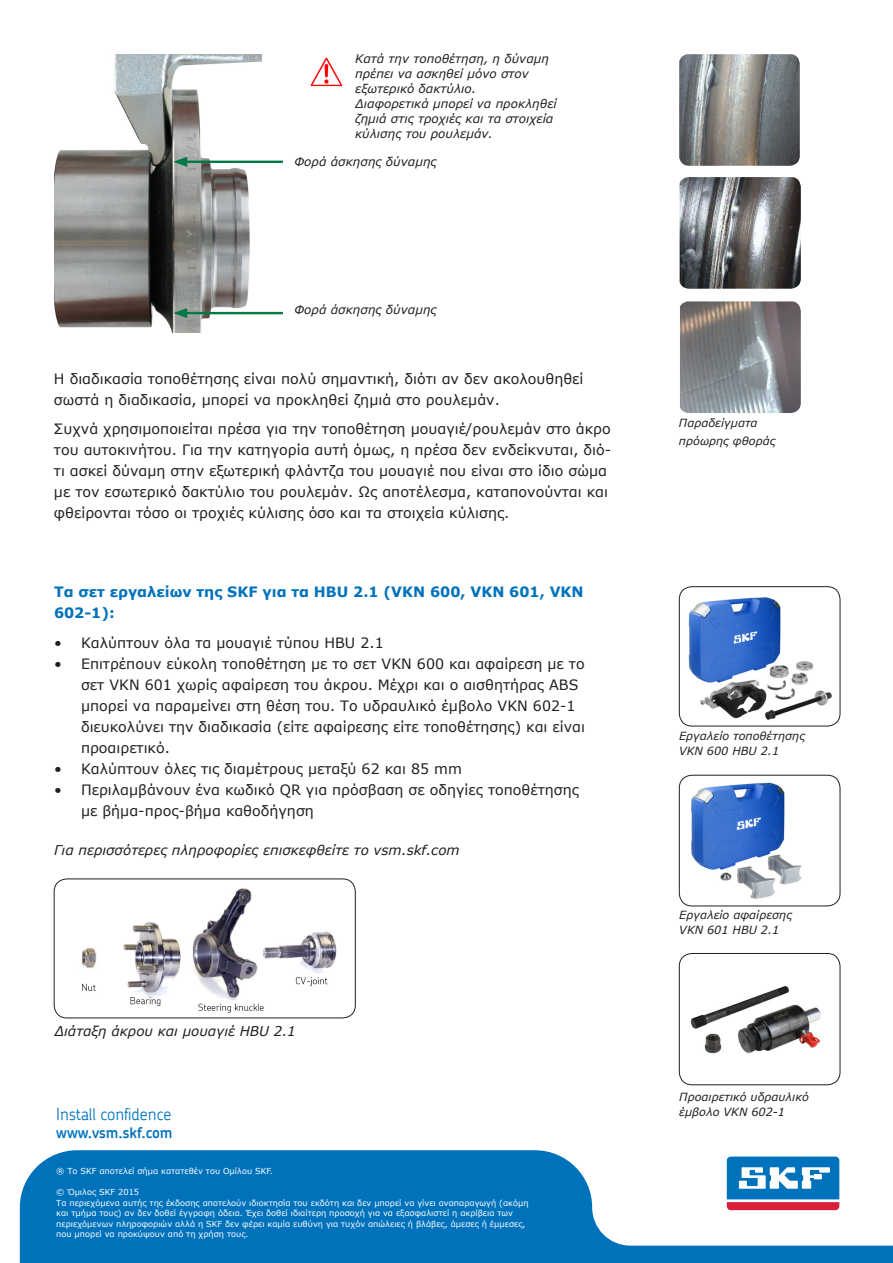
<style>
.page{position:relative;width:893px;height:1263px;background:#fff}
.page>*{position:absolute;margin:0;border:0;box-sizing:border-box;transform-origin:0 0}
.t1{font:300 16.5px "SKF Chevin";color:#0072bc}
.t2{font:600 15px "SKF Chevin";color:#0072bc}
.t3{font:14.25px/21px "Verdana";color:#231f20}
.t4{font:700 14.25px/21px "Verdana";color:#0072bc}
.t5{font:italic 13.5px "Verdana";color:#231f20}
.t6{font:italic 12px/15px "Verdana";color:#231f20}
.t7{font:italic 11.25px/15px "Verdana";color:#231f20}
.t8{font:8.25px/10.5px "Verdana";color:#fff}
</style>
<div class="page">
<img style="left:310px;top:57px;width:33px;height:30px">
<img style="left:679px;top:54px;width:121px;height:112px">
<img style="left:680px;top:177px;width:121px;height:112px">
<img style="left:680px;top:301px;width:121px;height:112px">
<img style="left:679px;top:587px;width:161px;height:139px">
<div style="left:679px;top:586px;width:161px;height:140px;border:1px solid #231f20;border-radius:13px"></div>
<img style="left:679px;top:775px;width:161px;height:131px">
<div style="left:679px;top:775px;width:161px;height:131px;border:1px solid #231f20;border-radius:13px"></div>
<img style="left:679px;top:953px;width:161px;height:132px">
<div style="left:679px;top:953px;width:161px;height:132px;border:1px solid #231f20;border-radius:13px"></div>
<img style="left:61px;top:879px;width:287px;height:139px">
<div style="left:54px;top:879px;width:301px;height:139px;border:1px solid #231f20;border-radius:13px"></div>
<svg style="left:20px;top:1150px;width:873px;height:113px;fill:#0072bc"></svg>
<svg style="left:724px;top:1154px;width:118px;height:59px"></svg>
<svg style="left:727px;top:1156px;width:112px;height:54px"></svg>
<img style="left:54px;top:54px;width:207px;height:279px">
<hr style="left:183px;top:161px;width:100px;height:2px;background:#017847">
<svg style="left:173px;top:157px;width:14px;height:10px"></svg>
<hr style="left:183px;top:312px;width:100px;height:2px;background:#017847">
<svg style="left:173px;top:308px;width:14px;height:10px"></svg>
<p class="t6" style="left:355px;top:51px;width:195px">Κατά την τοποθέτηση, η δύναμη πρέπει να ασκηθεί μόνο στον εξωτερικό δακτύλιο.</p>
<p class="t6" style="left:355px;top:96px;width:203px">Διαφορετικά μπορεί να προκληθεί ζημιά στις τροχιές και τα στοιχεία κύλισης του ρουλεμάν.</p>
<p class="t6" style="left:294px;top:154px;width:144px">Φορά άσκησης δύναμης</p>
<p class="t6" style="left:294px;top:302px;width:144px">Φορά άσκησης δύναμης</p>
<p class="t3" style="left:54px;top:368px;width:531px">Η διαδικασία τοποθέτησης είναι πολύ σημαντική, διότι αν δεν ακολουθηθεί σωστά η διαδικασία, μπορεί να προκληθεί ζημιά στο ρουλεμάν.</p>
<p class="t3" style="left:54px;top:419px;width:559px">Συχνά χρησιμοποιείται πρέσα για την τοποθέτηση μουαγιέ/ρουλεμάν στο άκρο του αυτοκινήτου. Για την κατηγορία αυτή όμως, η πρέσα δεν ενδείκνυται, διό&shy;τι ασκεί δύναμη στην εξωτερική φλάντζα του μουαγιέ που είναι στο ίδιο σώμα με τον εσωτερικό δακτύλιο του ρουλεμάν. Ως αποτέλεσμα, καταπονούνται και φθείρονται τόσο οι τροχιές κύλισης όσο και τα στοιχεία κύλισης.</p>
<p class="t4" style="left:54px;top:581px;width:531px">Τα σετ εργαλείων της SKF για τα HBU 2.1 (VKN 600, VKN 601, VKN<br>602-1):</p>
<p class="t3" style="left:54px;top:632px;width:331px">• Καλύπτουν όλα τα μουαγιέ τύπου HBU 2.1</p>
<p class="t3" style="left:81px;top:653px;width:505px;text-indent:-27px">• Επιτρέπουν εύκολη τοποθέτηση με το σετ VKN 600 και αφαίρεση με το σετ VKN 601 χωρίς αφαίρεση του άκρου. Μέχρι και ο αισθητήρας ABS μπορεί να παραμείνει στη θέση του. Το υδραυλικό έμβολο VKN 602-1 διευκολύνει την διαδικασία (είτε αφαίρεσης είτε τοποθέτησης) και είναι προαιρετικό.</p>
<p class="t3" style="left:54px;top:758px;width:409px">• Καλύπτουν όλες τις διαμέτρους μεταξύ 62 και 85 mm</p>
<p class="t3" style="left:81px;top:779px;width:500px;text-indent:-27px">• Περιλαμβάνουν ένα κωδικό QR για πρόσβαση σε οδηγίες τοποθέτησης με βήμα-προς-βήμα καθοδήγηση</p>
<p class="t5" style="left:54px;top:841px;width:407px">Για περισσότερες πληροφορίες επισκεφθείτε το vsm.skf.com</p>
<p class="t5" style="left:54px;top:1022px;width:243px">Διάταξη άκρου και μουαγιέ HBU 2.1</p>
<p class="t1" style="left:56px;top:1103px;width:117px">Install confidence</p>
<p class="t2" style="left:56px;top:1123px;width:118px">www.vsm.skf.com</p>
<p class="t8" style="left:56px;top:1166px;width:218px">® Το SKF αποτελεί σήμα κατατεθέν του Ομίλου SKF.</p>
<p class="t8" style="left:56px;top:1187px;width:84px">© Όμιλος SKF 2015</p>
<p class="t8" style="left:56px;top:1197px;width:474px">Τα περιεχόμενα αυτής της έκδοσης αποτελούν ιδιοκτησία του εκδότη και δεν μπορεί να γίνει αναπαραγωγή (ακόμη και τμήμα τους) αν δεν δοθεί έγγραφη άδεια. Έχει δοθεί ιδιαίτερη προσοχή για να εξασφαλιστεί η ακρίβεια των περιεχόμενων πληροφοριών αλλά η SKF δεν φέρει καμία ευθύνη για τυχόν απώλειες ή βλάβες, άμεσες ή έμμεσες, που μπορεί να προκύψουν από τη χρήση τους.</p>
<p class="t7" style="left:679px;top:415px;width:80px">Παραδείγματα</p>
<p class="t7" style="left:679px;top:433px;width:98px">πρόωρης φθοράς</p>
<p class="t7" style="left:679px;top:728px;width:127px">Εργαλείο τοποθέτησης<br>VKN 600 HBU 2.1</p>
<p class="t7" style="left:679px;top:907px;width:114px">Εργαλείο αφαίρεσης<br>VKN 601 HBU 2.1</p>
<p class="t7" style="left:679px;top:1089px;width:131px">Προαιρετικό υδραυλικό έμβολο VKN 602-1</p>
</div>
